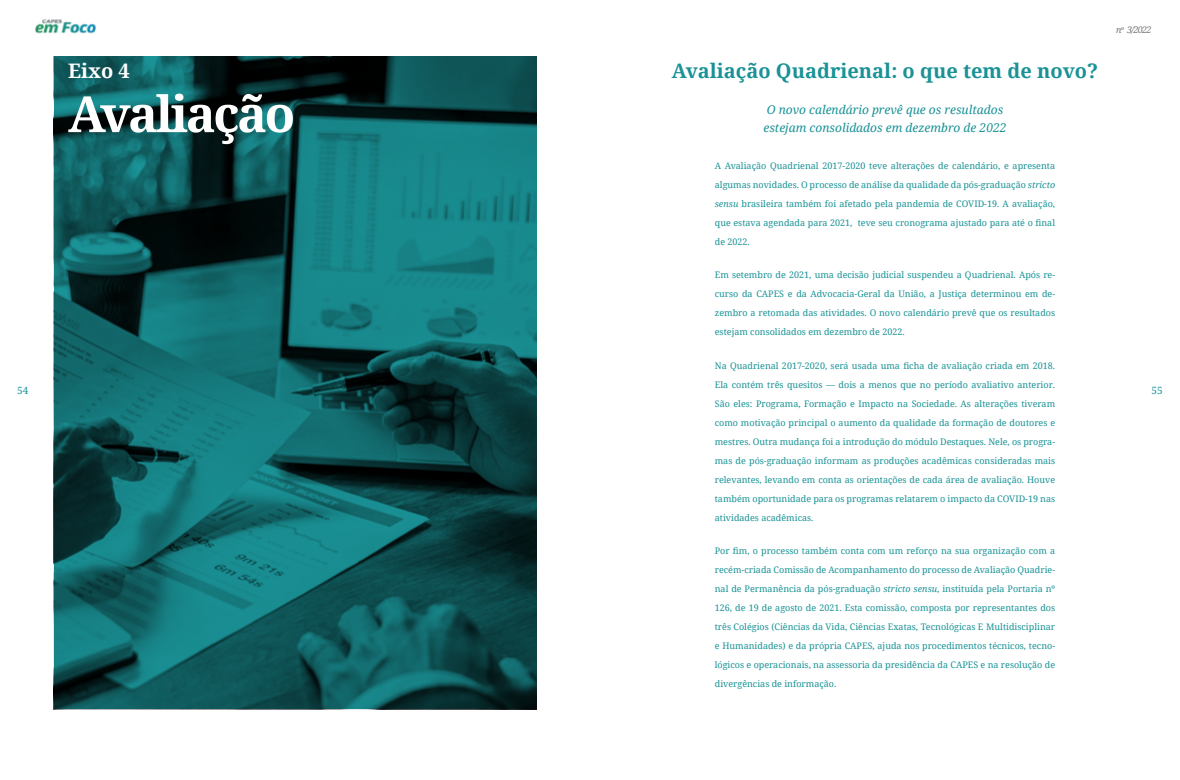
<style>
.page{position:relative;width:1180px;height:780px;background:#fff}
.page>*{position:absolute;margin:0;border:0;box-sizing:border-box;transform-origin:0 0}
.t1{font:700 50px "Noto Serif";letter-spacing:-.05em;color:#fff}
.t2{font:700 20px "Noto Serif";color:#1a9296}
.t3{font:700 20px "Noto Serif";color:#fff}
.t4{font:italic 12px/18px "Noto Serif";color:#1a9296}
.t5{font:10px "Noto Serif";color:#1a9296}
.t6{font:9px/19px "Noto Serif";color:#1a9296;text-align:justify}
.t7{font:italic 9px "Noto Serif";color:#767576}
.s1{font-style:italic}
.s2{font-size:8px}
</style>
<div class="page">
<img style="left:35px;top:19px;width:67px;height:40px">
<img style="left:54px;top:57px;width:482px;height:652px">
<h2 class="t3" style="left:68px;top:57px;width:63px">Eixo 4</h2>
<h1 class="t1" style="left:68px;top:79px;width:228px">Avaliação</h1>
<p class="t5" style="left:17px;top:383px;width:13px">54</p>
<h2 class="t2" style="left:671px;top:57px;width:427px">Avaliação Quadrienal: o que tem de novo?</h2>
<h3 class="t4" style="left:763px;top:100px;width:244px">O novo calendário prevê que os resultados estejam consolidados em dezembro de 2022</h3>
<p class="t6" style="left:714px;top:156px;width:342px">A Avaliação Quadrienal 2017-2020 teve alterações de calendário, e apresenta algumas novidades. O processo de análise da qualidade da pós-graduação <span class="s1">stricto sensu</span> brasileira também foi afetado pela pandemia de COVID-19. A avaliação, que estava agendada para 2021, teve seu cronograma ajustado para até o final de 2022.</p>
<p class="t6" style="left:714px;top:265px;width:342px">Em setembro de 2021, uma decisão judicial suspendeu a Quadrienal. Após re&shy;curso da CAPES e da Advocacia-Geral da União, a Justiça determinou em de&shy;zembro a retomada das atividades. O novo calendário prevê que os resultados estejam consolidados em dezembro de 2022.</p>
<p class="t6" style="left:714px;top:355px;width:342px">Na Quadrienal 2017-2020, será usada uma ficha de avaliação criada em 2018.<br>Ela contém três quesitos — dois a menos que no período avaliativo anterior.<br>São eles: Programa, Formação e Impacto na Sociedade. As alterações tiveram como motivação principal o aumento da qualidade da formação de doutores e mestres. Outra mudança foi a introdução do módulo Destaques. Nele, os progra&shy;mas de pós-graduação informam as produções acadêmicas consideradas mais relevantes, levando em conta as orientações de cada área de avaliação. Houve também oportunidade para os programas relatarem o impacto da COVID-19 nas atividades acadêmicas.</p>
<p class="t6" style="left:714px;top:540px;width:342px">Por fim, o processo também conta com um reforço na sua organização com a recém-criada Comissão de Acompanhamento do processo de Avaliação Quadrie&shy;nal de Permanência da pós-graduação <span class="s1">stricto sensu</span>, instituída pela Portaria nº 126, de 19 de agosto de 2021. Esta comissão, composta por representantes dos três Colégios (Ciências da Vida, Ciências Exatas, Tecnológicas E Multidisciplinar e Humanidades) e da própria CAPES, ajuda nos procedimentos técnicos, tecno&shy;lógicos e operacionais, na assessoria da presidência da CAPES e na resolução de divergências de informação.</p>
<p class="t7" style="left:1115px;top:23px;width:37px">n<span class="s2">º</span> 3/2022</p>
<p class="t5" style="left:1151px;top:383px;width:13px">55</p>
</div>
